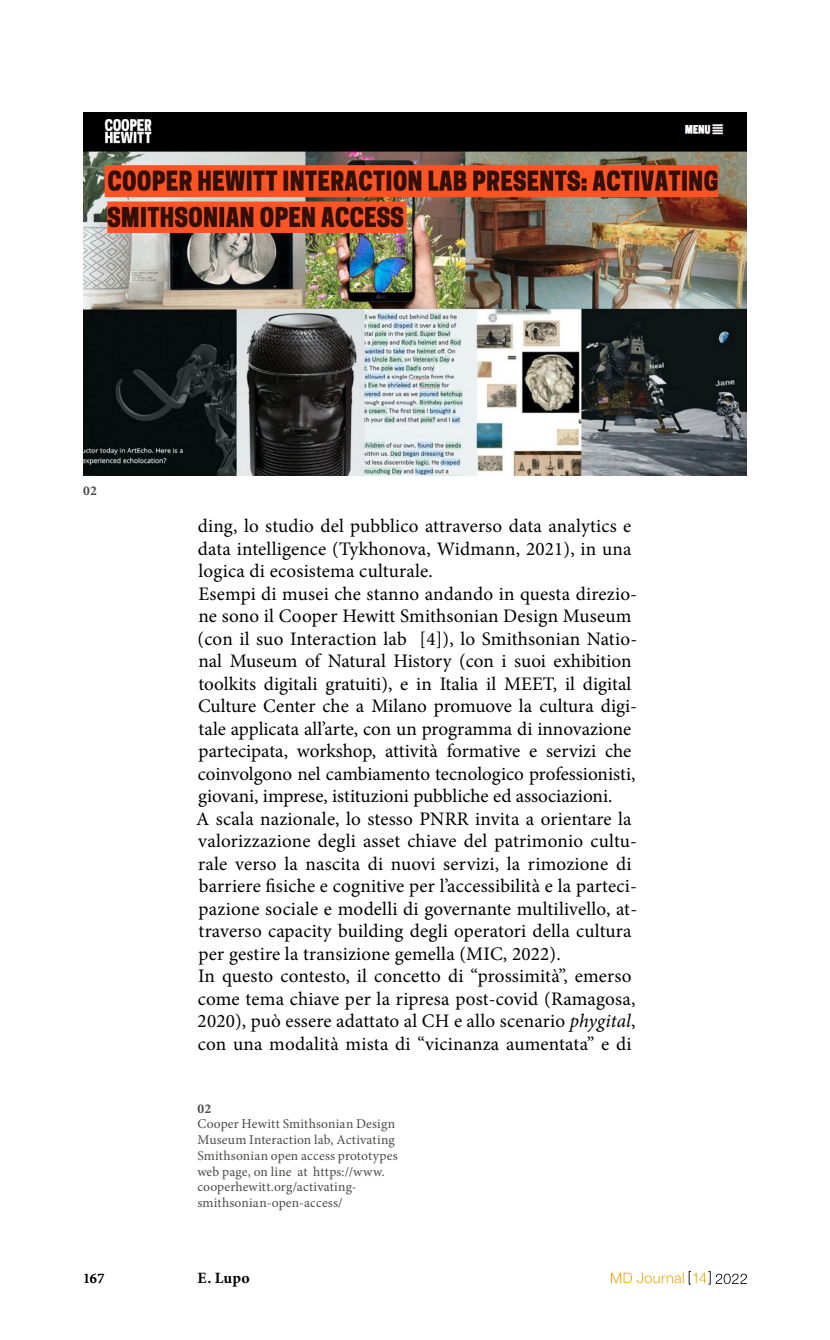
<style>
.page{position:relative;width:830px;height:1340px;background:#fff}
.page>*{position:absolute;margin:0;border:0;box-sizing:border-box;transform-origin:0 0}
.t1{font:19.12px/22.5px "Minion Pro";letter-spacing:.005em;color:#000}
.t2{font:700 15.75px "Minion Pro";color:#000}
.t3{font:500 14.62px "Minion Pro";color:#000}
.t4{font:13.5px/15.8px "Minion Pro";letter-spacing:.015em;color:#4a4a49}
.t5{font:700 13.5px "Minion Pro";color:#4a4a49}
.s1{font-style:italic}
</style>
<div class="page">
<svg style="left:611px;top:1271px;width:135px;height:13px"></svg>
<img style="left:83px;top:113px;width:663px;height:362px">
<p class="t5" style="left:83px;top:481px;width:15px">02</p>
<p class="t1" style="left:196px;top:515px;width:442px">ding, lo studio del pubblico attraverso data analytics e data intelligence (Tykhonova, Widmann, 2021), in una logica di ecosistema culturale.<br>Esempi di musei che stanno andando in questa direzio&shy;ne sono il Cooper Hewitt Smithsonian Design Museum (con il suo Interaction lab [4]), lo Smithsonian Natio&shy;nal Museum of Natural History (con i suoi exhibition toolkits digitali gratuiti), e in Italia il MEET, il digital Culture Center che a Milano promuove la cultura digi&shy;tale applicata all’arte, con un programma di innovazione partecipata, workshop, attività formative e servizi che coinvolgono nel cambiamento tecnologico professionisti, giovani, imprese, istituzioni pubbliche ed associazioni.<br>A scala nazionale, lo stesso PNRR invita a orientare la valorizzazione degli asset chiave del patrimonio cultu&shy;rale verso la nascita di nuovi servizi, la rimozione di barriere fisiche e cognitive per l’accessibilità e la parteci&shy;pazione sociale e modelli di governante multilivello, at&shy;traverso capacity building degli operatori della cultura per gestire la transizione gemella (MIC, 2022).<br>In questo contesto, il concetto di “prossimità”, emerso come tema chiave per la ripresa post-covid (Ramagosa, 2020), può essere adattato al CH e allo scenario <span class="s1">phygital</span>, con una modalità mista di “vicinanza aumentata” e di</p>
<p class="t5" style="left:197px;top:1098px;width:15px">02</p>
<p class="t4" style="left:197px;top:1116px;width:202px">Cooper Hewitt Smithsonian Design Museum Interaction lab, Activating Smithsonian open access prototypes web page, on line at https://www. cooperhewitt.org/activating&shy;smithsonian-open-access/</p>
<p class="t3" style="left:83px;top:1268px;width:23px">167</p>
<p class="t2" style="left:197px;top:1266px;width:54px">E. Lupo</p>
</div>
